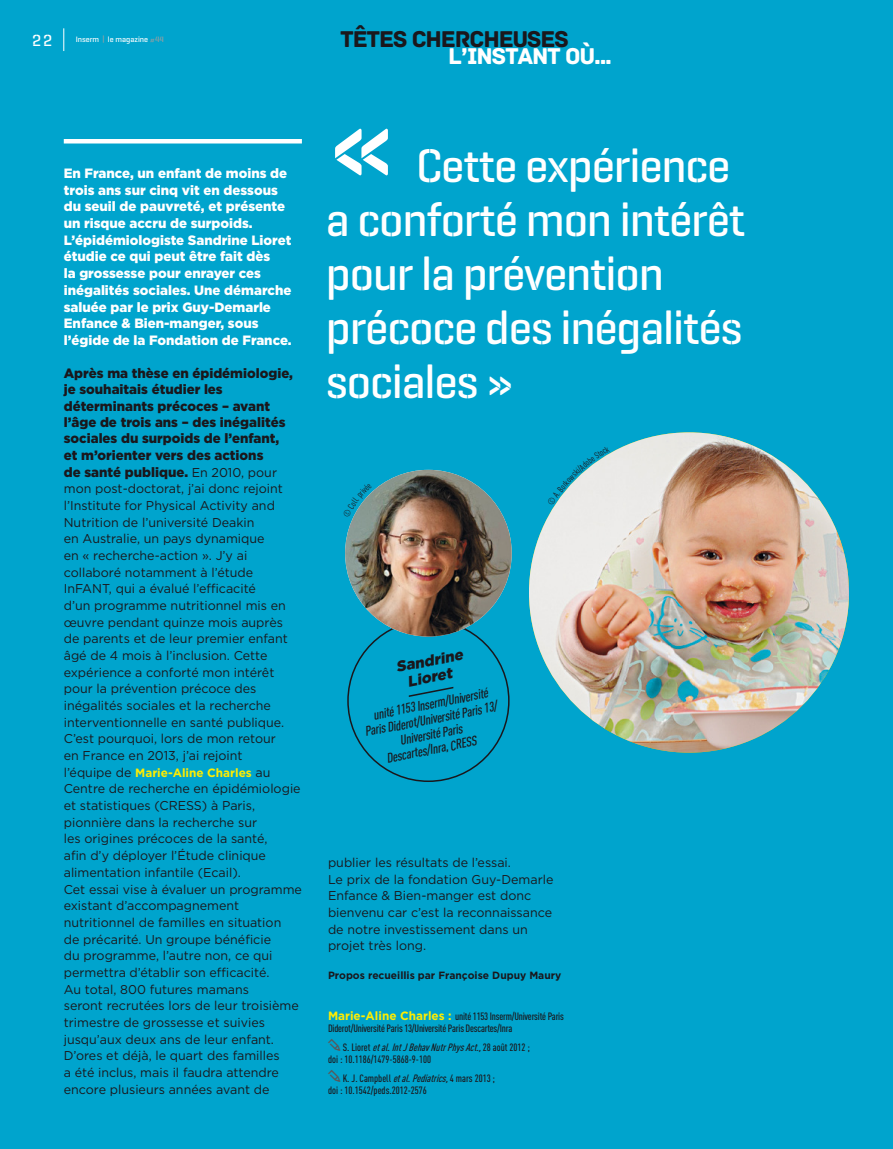
<style>
.page{position:relative;width:893px;height:1149px;background:#fff}
.page>*{position:absolute;margin:0;border:0;box-sizing:border-box;transform-origin:0 0}
.t1{font:500 120px "Geogrotesque Stencil A";color:#fff}
.t2{font:500 48px/54px "Geogrotesque Stencil A";letter-spacing:-.025em;color:#fff}
.t3{font:24px "Archive";letter-spacing:-.05em;color:#1a171c}
.t4{font:24px "Archive";letter-spacing:-.05em;color:#fff}
.t5{font:500 16.5px "Geogrotesque Stencil A";color:#fff}
.t6{font:italic 900 15px/16.5px "Gotham";color:#1a171c;text-align:center}
.t7{font:900 13.5px/16.6px "Gotham";color:#fff}
.t8{font:900 13.5px/16.4px "Gotham";color:#1a171c}
.t9{font:italic 500 condensed 13.5px "DINOT";color:#1a171c}
.t10{font:12.75px/16.6px "Gotham";color:#1a171c}
.t11{font:700 12px "Gotham";color:#ffed00}
.t12{font:500 condensed 10.5px/11.2px "DINOT";color:#1a171c}
.t13{font:500 condensed 10.5px/12px "DINOT";letter-spacing:-.02em;color:#1a171c}
.t14{font:700 10.5px "Gotham";color:#1a171c}
.t15{font:500 7.95px "Geogrotesque Stencil A";color:#fff}
.s1{color:#9c9e9f}
.s2{font-weight:400;font-size:12.75px}
.s3{font-weight:400;font-size:12.75px;color:#1a171c}
.s4{font-family:"Gotham";font-weight:700;font-stretch:normal;font-size:12px;color:#ffed00}
.s5{font-style:italic}
</style>
<div class="page">
<div style="left:0;top:0;width:893px;height:1148px;background:#00a4cd"></div>
<svg style="left:408px;top:686px;width:46px;height:11px"></svg>
<hr style="left:64px;top:139px;width:238px;height:4px;background:#fff">
<img style="left:345px;top:469px;width:167px;height:167px;border-radius:83px">
<img style="left:529px;top:432px;width:320px;height:320px;border-radius:160px">
<svg style="left:63px;top:28px;width:1px;height:23px"></svg>
<svg style="left:353px;top:491px;width:19px;height:26px"></svg>
<svg style="left:555px;top:453px;width:55px;height:52px"></svg>
<p class="t5" style="left:32px;top:30px;width:21px">22</p>
<p class="t15" style="left:76px;top:34px;width:90px">Inserm <span class="s1">|</span> le magazine <span class="s1">#44</span></p>
<h3 class="t3" style="left:340px;top:25px;width:230px">TÊTES CHERCHEUSES</h3>
<h3 class="t4" style="left:448px;top:42px;width:165px">L’INSTANT OÙ...</h3>
<p class="t7" style="left:64px;top:164px;width:229px">En France, un enfant de moins de trois ans sur cinq vit en dessous du seuil de pauvreté, et présente un risque accru de surpoids.<br>L’épidémiologiste Sandrine Lioret étudie ce qui peut être fait dès<br>la grossesse pour enrayer ces inégalités sociales. Une démarche saluée par le prix Guy-Demarle<br>Enfance &amp; Bien-manger, sous l’égide de la Fondation de France.</p>
<p class="t8" style="left:64px;top:364px;width:231px">Après ma thèse en épidémiologie, je souhaitais étudier les déterminants précoces – avant l’âge de trois ans – des inégalités sociales du surpoids de l’enfant, et m’orienter vers des actions<br>de santé publique. <span class="s2">En 2010, pour</span></p>
<p class="t10" style="left:64px;top:480px;width:226px">mon post-doctorat, j’ai donc rejoint l’Institute for Physical Activity and Nutrition de l’université Deakin<br>en Australie, un pays dynamique<br>en « recherche-action ». J’y ai collaboré notamment à l’étude InFANT, qui a évalué l’efficacité<br>d’un programme nutritionnel mis en œuvre pendant quinze mois auprès de parents et de leur premier enfant âgé de 4 mois à l’inclusion. Cette expérience a conforté mon intérêt pour la prévention précoce des inégalités sociales et la recherche interventionnelle en santé publique.<br>C’est pourquoi, lors de mon retour en France en 2013, j’ai rejoint</p>
<p class="t11" style="left:64px;top:765px;width:208px"><span class="s3">l’équipe de</span> Marie-Aline Charles <span class="s3">au</span></p>
<p class="t10" style="left:64px;top:780px;width:240px">Centre de recherche en épidémiologie et statistiques (CRESS) à Paris, pionnière dans la recherche sur<br>les origines précoces de la santé,<br>afin d’y déployer l’Étude clinique alimentation infantile (Ecail).<br>Cet essai vise à évaluer un programme existant d’accompagnement nutritionnel de familles en situation<br>de précarité. Un groupe bénéficie<br>du programme, l’autre non, ce qui permettra d’établir son efficacité.<br>Au total, 800 futures mamans<br>seront recrutées lors de leur troisième trimestre de grossesse et suivies jusqu’aux deux ans de leur enfant.<br>D’ores et déjà, le quart des familles<br>a été inclus, mais il faudra attendre encore plusieurs années avant de</p>
<h1 class="t1" style="left:326px;top:66px;width:73px">«</h1>
<h2 class="t2" style="left:326px;top:137px;width:421px;text-indent:90px">Cette expérience a conforté mon intérêt pour la prévention précoce des inégalités sociales »</h2>
<p class="t6" style="left:394px;top:658px;width:69px;rotate:-11deg">Sandrine<br>Lioret</p>
<p class="t9" style="left:372px;top:706px;width:118px;rotate:-11deg">unité 1153 Inserm/Université</p>
<p class="t9" style="left:363px;top:723px;width:136px;rotate:-11deg">Paris Diderot/Université Paris 13/</p>
<p class="t9" style="left:398px;top:732px;width:65px;rotate:-11deg">Université Paris</p>
<p class="t9" style="left:385px;top:750px;width:93px;rotate:-11deg">Descartes/Inra, CRESS</p>
<p class="t10" style="left:328px;top:854px;width:227px">publier les résultats de l’essai.<br>Le prix de la fondation Guy-Demarle<br>Enfance &amp; Bien-manger est donc bienvenu car c’est la reconnaissance de notre investissement dans un projet très long.</p>
<p class="t14" style="left:328px;top:969px;width:235px">Propos recueillis par Françoise Dupuy Maury</p>
<p class="t13" style="left:328px;top:1009px;width:237px"><span class="s4">Marie-Aline Charles :</span> unité 1153 Inserm/Université Paris<br>Diderot/Université Paris 13/Université Paris Descartes/Inra</p>
<p class="t12" style="left:328px;top:1041px;width:204px;text-indent:15px">S . L i o r e t <span class="s5">etal.IntJBehavNutrPhysAct.,</span>2 8 a o û t 2 0 1 2 ; doi : 10.1186/1479-5868-9-100</p>
<p class="t12" style="left:328px;top:1072px;width:169px;text-indent:15px">K. J. Campbell <span class="s5">etal.Pediatrics,</span>4 mars 2013 ; doi : 10.1542/peds.2012-2576</p>
</div>
